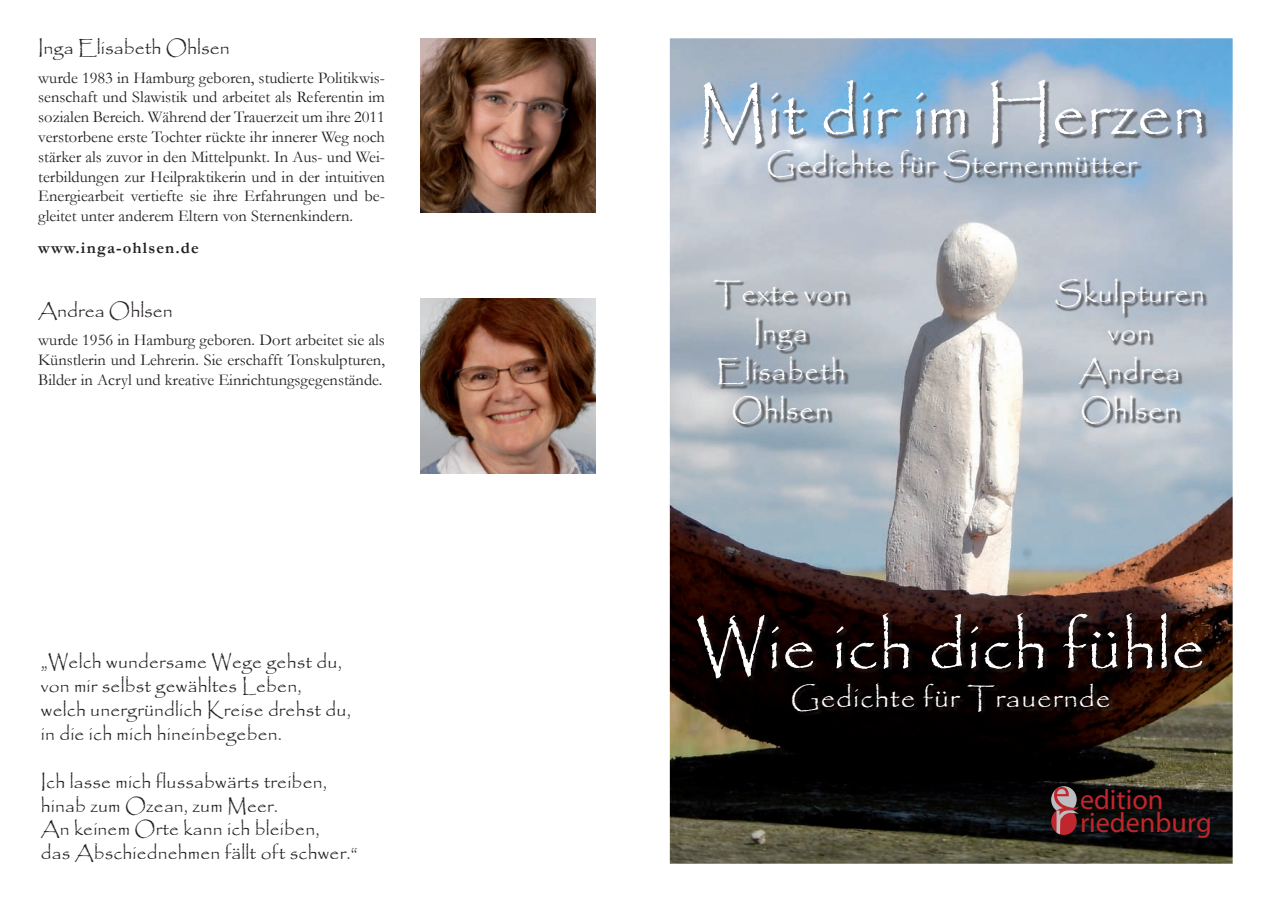
<style>
.page{position:relative;width:1272px;height:902px;background:#fff}
.page>*{position:absolute;margin:0;border:0;box-sizing:border-box;transform-origin:0 0}
.t1{font:66.9px "Papyrus";letter-spacing:.01em;color:#fff}
.t2{font:66.75px "Papyrus";letter-spacing:.01em;color:#fff}
.t3{font:28.65px/38.8px "Papyrus";letter-spacing:.03em;color:#fff;text-align:center}
.t4{font:28.05px/22.8px "Myriad";color:#c0262d}
.t5{font:19.5px "Papyrus";color:#231f20}
.t6{font:19.2px/24px "Papyrus";letter-spacing:.01em;color:#231f20}
.t7{font:16.5px/19.8px "Garamond";color:#231f20;text-align:justify}
.t8{font:700 16.5px "Garamond";letter-spacing:.07em;color:#231f20}
</style>
<div class="page">
<img style="left:669px;top:38px;width:563px;height:825px">
<img style="left:703px;top:81px;width:504px;height:102px">
<img style="left:698px;top:613px;width:509px;height:103px">
<img style="left:420px;top:38px;width:175px;height:175px">
<img style="left:420px;top:299px;width:175px;height:174px">
<img style="left:714px;top:280px;width:137px;height:148px">
<img style="left:1056px;top:279px;width:151px;height:149px">
<svg style="left:1051px;top:786px;width:25px;height:27px"></svg>
<svg style="left:1051px;top:808px;width:25px;height:26px"></svg>
<svg style="left:1053px;top:786px;width:26px;height:48px"></svg>
<p class="t5" style="left:38px;top:36px;width:193px">Inga Elisabeth Ohlsen</p>
<p class="t7" style="left:38px;top:67px;width:348px">wurde 1983 in Hamburg geboren, studierte Politikwis&shy;senschaft und Slawistik und arbeitet als Referentin im sozialen Bereich. Während der Trauerzeit um ihre 2011 verstorbene erste Tochter rückte ihr innerer Weg noch stärker als zuvor in den Mittelpunkt. In Aus- und Wei&shy;terbildungen zur Heilpraktikerin und in der intuitiven Energiearbeit vertiefte sie ihre Erfahrungen und be&shy;gleitet unter anderem Eltern von Sternenkindern.</p>
<p class="t8" style="left:38px;top:237px;width:162px">www.inga-ohlsen.de</p>
<p class="t5" style="left:38px;top:299px;width:136px">Andrea Ohlsen</p>
<p class="t7" style="left:38px;top:330px;width:348px">wurde 1956 in Hamburg geboren. Dort arbeitet sie als Künstlerin und Lehrerin. Sie erschafft Tonskulpturen, Bilder in Acryl und kreative Einrichtungsgegenstände.</p>
<p class="t6" style="left:41px;top:649px;width:311px">„Welch wundersame Wege gehst du, von mir selbst gewähltes Leben, welch unergründlich Kreise drehst du, in die ich mich hineinbegeben.</p>
<p class="t6" style="left:41px;top:768px;width:318px">Ich lasse mich flussabwärts treiben, hinab zum Ozean, zum Meer.<br>An keinem Orte kann ich bleiben,<br>das Abschiednehmen fällt oft schwer.“</p>
<h1 class="t1" style="left:697px;top:72px;width:510px">Mit dir im Herzen</h1>
<h3 class="t3" style="left:766px;top:144px;width:372px">Gedichte für Sternenmütter</h3>
<h3 class="t3" style="left:713px;top:273px;width:136px">Texte von<br>Inga<br>Elisabeth<br>Ohlsen</h3>
<h3 class="t3" style="left:1054px;top:273px;width:151px">Skulpturen von<br>Andrea<br>Ohlsen</h3>
<h2 class="t2" style="left:695px;top:606px;width:511px">Wie ich dich fühle</h2>
<h3 class="t3" style="left:790px;top:677px;width:321px">Gedichte für Trauernde</h3>
<h3 class="t4" style="left:1079px;top:789px;width:133px">edition riedenburg</h3>
</div>
